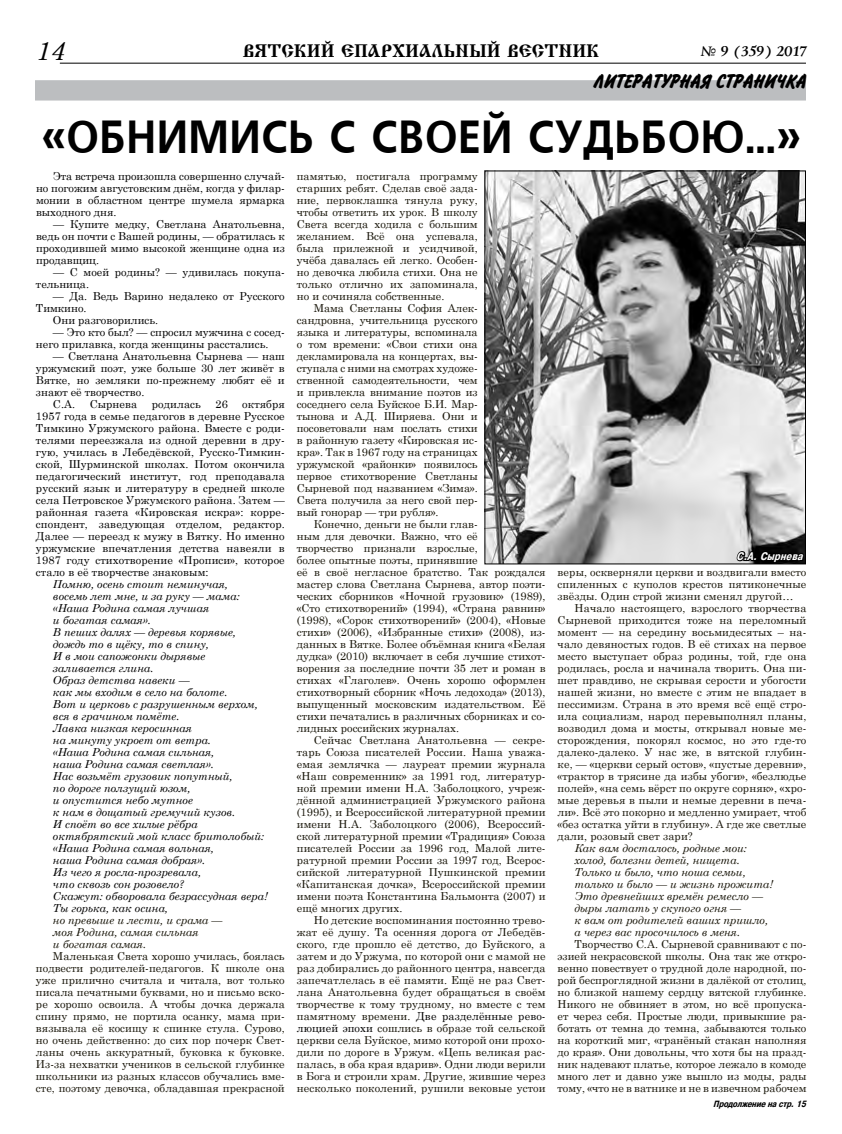
<style>
.page{position:relative;width:842px;height:1134px;background:#fff}
.page>*{position:absolute;margin:0;border:0;box-sizing:border-box;transform-origin:0 0}
.t1{font:46.2px "Free Set Bold Cyrillic";letter-spacing:.01em;color:#000;scale:.91 1}
.t2{font:italic 26px "Century Schoolbook";color:#000}
.t3{font:700 20px "Inform C";letter-spacing:.01em;color:#000}
.t4{font:18px "Izhitsa C";color:#000}
.t5{font:italic 700 14px "Lazurski";color:#000}
.t6{font:11px/12px "Century Schoolbook";color:#171408;text-align:justify}
.t7{font:11px/12px "Century Schoolbook";color:#000;text-align:justify}
.t8{font:italic 11px/12px "Century Schoolbook";color:#000}
.t9{font:italic 11px/12px "Century Schoolbook";color:#171408}
.t10{font:italic 700 11px "Pragmatica Cond C";color:#fff}
.t11{font:italic 700 9px "Pragmatica Cond C";color:#000}
.s1{color:#000}
</style>
<div class="page">
<hr style="left:60px;top:63px;width:746px;height:1px;background:#000">
<div style="left:35px;top:80px;width:771px;height:21px;background:#bcbec0;border:1px solid #bcbec0"></div>
<img style="left:487px;top:173px;width:317px;height:389px">
<div style="left:485px;top:171px;width:321px;height:393px;border:1px solid #000"></div>
<svg style="left:736px;top:550px;width:70px;height:15px"></svg>
<h2 class="t2" style="left:36px;top:31px;width:30px">14</h2>
<h3 class="t4" style="left:243px;top:40px;width:358px">ВЯТСКИЙ ЕПАРХИАЛЬНЫЙ ВЕСТНИК</h3>
<p class="t5" style="left:700px;top:44px;width:108px">№ 9 (359) 2017</p>
<h3 class="t3" style="left:593px;top:70px;width:214px">ЛИТЕРАТУРНАЯ СТРАНИЧКА</h3>
<h1 class="t1" style="left:41px;top:111px;width:836px">«ОБНИМИСЬ С СВОЕЙ СУДЬБОЮ…»</h1>
<p class="t7" style="left:36px;top:169px;width:250px;text-indent:17px">Эта встреча произошла совершенно случай&shy;но погожим августовским днём, когда у филар&shy;монии в областном центре шумела ярмарка выходного дня.</p>
<p class="t7" style="left:36px;top:217px;width:250px;text-indent:17px">— Купите медку, Светлана Анатольевна, ведь он почти с Вашей родины, — обратилась к проходившей мимо высокой женщине одна из продавщиц.</p>
<p class="t7" style="left:36px;top:265px;width:250px;text-indent:17px">— С моей родины? — удивилась покупа&shy;тельница.</p>
<p class="t7" style="left:53px;top:289px;width:233px">— Да. Ведь Варино недалеко от Русского</p>
<p class="t7" style="left:36px;top:301px;width:52px">Тимкино.</p>
<p class="t7" style="left:53px;top:313px;width:107px">Они разговорились.</p>
<p class="t7" style="left:36px;top:325px;width:250px;text-indent:17px">— Это кто был? — спросил мужчина с сосед&shy;него прилавка, когда женщины расстались.</p>
<p class="t7" style="left:53px;top:349px;width:233px">— Светлана Анатольевна Сырнева — наш</p>
<p class="t7" style="left:36px;top:361px;width:250px">уржумский поэт, уже больше 30 лет живёт в</p>
<p class="t7" style="left:36px;top:373px;width:250px">Вятке, но земляки по-прежнему любят её и</p>
<p class="t7" style="left:36px;top:385px;width:110px">знают её творчество.</p>
<p class="t7" style="left:53px;top:397px;width:24px">С.А.</p>
<p class="t7" style="left:90px;top:397px;width:49px">Сырнева</p>
<p class="t7" style="left:152px;top:397px;width:51px">родилась</p>
<p class="t7" style="left:215px;top:397px;width:14px">26</p>
<p class="t6" style="left:297px;top:169px;width:182px">памятью, постигала программу старших ребят. Сделав своё зада&shy;ние, первоклашка тянула руку, чтобы ответить их урок. В школу Света всегда ходила с большим желанием. Всё она успевала, была прилежной и усидчивой, учёба давалась ей легко. Особен&shy;но девочка любила стихи. Она не только отлично их запоминала, но и сочиняла собственные.</p>
<p class="t6" style="left:297px;top:301px;width:182px;text-indent:17px">Мама Светланы София Алек&shy;сандровна, учительница русского языка и литературы, вспоминала о том времени: «Свои стихи она декламировала на концертах, вы&shy;ступала с ними на смотрах художе&shy;ственной самодеятельности, чем и привлекла внимание поэтов из соседнего села Буйское Б.И. Мар&shy;тынова и А.Д. Ширяева. Они и посоветовали нам послать стихи в районную газету «Кировская ис&shy;кра». Так в 1967 году на страницах уржумской «районки» появилось первое стихотворение Светланы Сырневой под названием «Зима».<br>Света получила за него свой пер&shy;вый гонорар — три рубля».</p>
<p class="t6" style="left:297px;top:517px;width:250px;text-align:left;text-indent:17px">Конечно, деньги не были глав-<br>ным для девочки. Важно, что её<br>творчество признали взрослые,<br>более опытные поэты, принявшие<br>её в своё негласное братство. Так рождался мастер слова Светлана Сырнева, автор поэти&shy;ческих сборников «Ночной грузовик» (1989), «Сто стихотворений» (1994), «Страна равнин» (1998), «Сорок стихотворений» (2004), «Новые стихи» (2006), «Избранные стихи» (2008), из&shy;данных в Вятке. Более объёмная книга «Белая дудка» (2010) включает в себя лучшие стихот&shy;ворения за последние почти 35 лет и роман в стихах «Глаголев». Очень хорошо оформлен стихотворный сборник «Ночь ледохода» (2013), выпущенный московским издательством. Её стихи печатались в различных сборниках и со&shy;лидных российских журналах.</p>
<p class="t6" style="left:297px;top:733px;width:250px;text-indent:17px">Сейчас Светлана Анатольевна — секре&shy;тарь Союза писателей России. Наша уважа&shy;емая землячка — лауреат премии журнала «Наш современник» за 1991 год, литератур&shy;ной премии имени Н.А. Заболоцкого, учреж&shy;дённой администрацией Уржумского района (1995), и Всероссийской литературной премии имени Н.А. Заболоцкого (2006), Всероссий&shy;ской литературной премии «Традиция» Союза писателей России за 1996 год, Малой лите&shy;ратурной премии России за 1997 год, Всерос&shy;сийской литературной Пушкинской премии «Капитанская дочка», Всероссийской премии имени поэта Константина Бальмонта (2007) и ещё многих других.</p>
<p class="t6" style="left:297px;top:913px;width:250px;text-indent:17px">Но детские воспоминания постоянно трево&shy;жат её душу. Та осенняя дорога от Лебедёв&shy;ского, где прошло её детство, до Буйского, а затем и до Уржума, по которой они с мамой не раз добирались до районного центра, навсегда запечатлелась в её памяти. Ещё не раз Свет&shy;лана Анатольевна будет обращаться в своём творчестве к тому трудному, но вместе с тем памятному времени. <span class="s1">Две разделённые рево&shy;люцией эпохи</span> сошлись в образе той сельской церкви села Буйское, мимо которой они прохо&shy;дили по дороге в Уржум. «Цепь великая рас&shy;палась, в оба края вдарив». Одни люди верили в Бога и строили храм. Другие, жившие через несколько поколений, рушили вековые устои</p>
<p class="t7" style="left:36px;top:397px;width:250px;text-indent:206px">октября 1957 года в семье педагогов в деревне Русское Тимкино Уржумского района. Вместе с роди&shy;телями переезжала из одной деревни в дру&shy;гую, училась в Лебедёвской, Русско-Тимкин&shy;ской, Шурминской школах. Потом окончила педагогический институт, год преподавала русский язык и литературу в средней школе села Петровское Уржумского района. Затем — районная газета «Кировская искра»: корре&shy;спондент, заведующая отделом, редактор.<br>Далее — переезд к мужу в Вятку. Но именно уржумские впечатления детства навеяли в 1987 году стихотворение «Прописи», которое стало в её творчестве знаковым:</p>
<p class="t8" style="left:53px;top:578px;width:216px">Помню, осень стоит неминучая,<br>восемь лет мне, и за руку — мама: «Наша Родина самая лучшая<br>и богатая самая».<br>В пеших далях — деревья корявые, дождь то в щёку, то в спину,<br>И в мои сапожонки дырявые заливается глина.<br>Образ детства навеки —<br>как мы входим в село на болоте.<br>Вот и церковь с разрушенным верхом, вся в грачином помёте.<br>Лавка низкая керосинная<br>на минуту укроет от ветра.<br>«Наша Родина самая сильная,<br>наша Родина самая светлая».<br>Нас возьмёт грузовик попутный,<br>по дороге ползущий юзом,<br>и опустится небо мутное<br>к нам в дощатый гремучий кузов.<br>И споёт во все хилые рёбра октябрятский мой класс бритолобый: «Наша Родина самая вольная,<br>наша Родина самая добрая».<br>Из чего я росла-прозревала,<br>что сквозь сон розовело?<br>Скажут: обворовала безрассудная вера!<br>Ты горька, как осина,</p>
<p class="t9" style="left:53px;top:914px;width:171px">но превыше и лести, и срама — моя Родина, самая сильная<br>и богатая самая.</p>
<p class="t6" style="left:36px;top:949px;width:250px;text-indent:17px">Маленькая Света хорошо училась, боялась подвести родителей-педагогов. К школе она уже прилично считала и читала, вот только писала печатными буквами, но и письмо вско&shy;ре хорошо освоила. А чтобы дочка держала спину прямо, не портила осанку, мама при&shy;вязывала её косищу к спинке стула. Сурово, но очень действенно: до сих пор почерк Свет&shy;ланы очень аккуратный, буковка к буковке.<br>Из-за нехватки учеников в сельской глубинке школьники из разных классов обучались вме&shy;сте, поэтому девочка, обладавшая прекрасной</p>
<p class="t10" style="left:737px;top:550px;width:71px">С.А.Сырнева</p>
<p class="t6" style="left:558px;top:565px;width:250px">веры, оскверняли церкви и воздвигали вместо спиленных с куполов крестов пятиконечные звёзды. Один строй жизни сменял другой…</p>
<p class="t6" style="left:558px;top:601px;width:250px;text-indent:17px">Начало настоящего, взрослого творчества Сырневой приходится тоже на переломный момент — на середину восьмидесятых – на&shy;чало девяностых годов. В её стихах на первое место выступает образ родины, той, где она родилась, росла и начинала творить. Она пи&shy;шет правдиво, не скрывая серости и убогости нашей жизни, но вместе с этим не впадает в пессимизм. Страна в это время всё ещё стро&shy;ила социализм, народ перевыполнял планы, возводил дома и мосты, открывал новые ме&shy;сторождения, покорял космос, но это где-то далеко-далеко. У нас же, в вятской глубин&shy;ке, — «церкви серый остов», «пустые деревни», «трактор в трясине да избы убоги», «безлюдье полей», «на семь вёрст по округе сорняк», «хро&shy;мые деревья в пыли и немые деревни в печа&shy;ли». Всё это покорно и медленно умирает, чтоб «без остатка уйти в глубину». А где же светлые дали, розовый свет зари?</p>
<p class="t9" style="left:575px;top:842px;width:200px">Как вам досталось, родные мои: холод, болезни детей, нищета.<br>Только и было, что ноша семьи, только и было — и жизнь прожита!<br>Это древнейших времён ремесло — дыры латать у скупого огня —<br>к вам от родителей ваших пришло, а через вас просочилось в меня.</p>
<p class="t6" style="left:558px;top:937px;width:250px;text-indent:17px">Творчество С.А. Сырневой сравнивают с по&shy;эзией некрасовской школы. Она так же откро&shy;венно повествует о трудной доле народной, по&shy;рой беспроглядной жизни в далёкой от столиц, но близкой нашему сердцу вятской глубинке.<br>Никого не обвиняет в этом, но всё пропуска&shy;ет через себя. Простые люди, привыкшие ра&shy;ботать от темна до темна, забываются только на короткий миг, «гранёный стакан наполняя до края». Они довольны, что хотя бы на празд&shy;ник надевают платье, которое лежало в комоде много лет и давно уже вышло из моды, рады тому, «что не в ватнике и не в извечном рабочем</p>
<p class="t11" style="left:713px;top:1099px;width:97px">Продолжениенастр.15</p>
</div>
